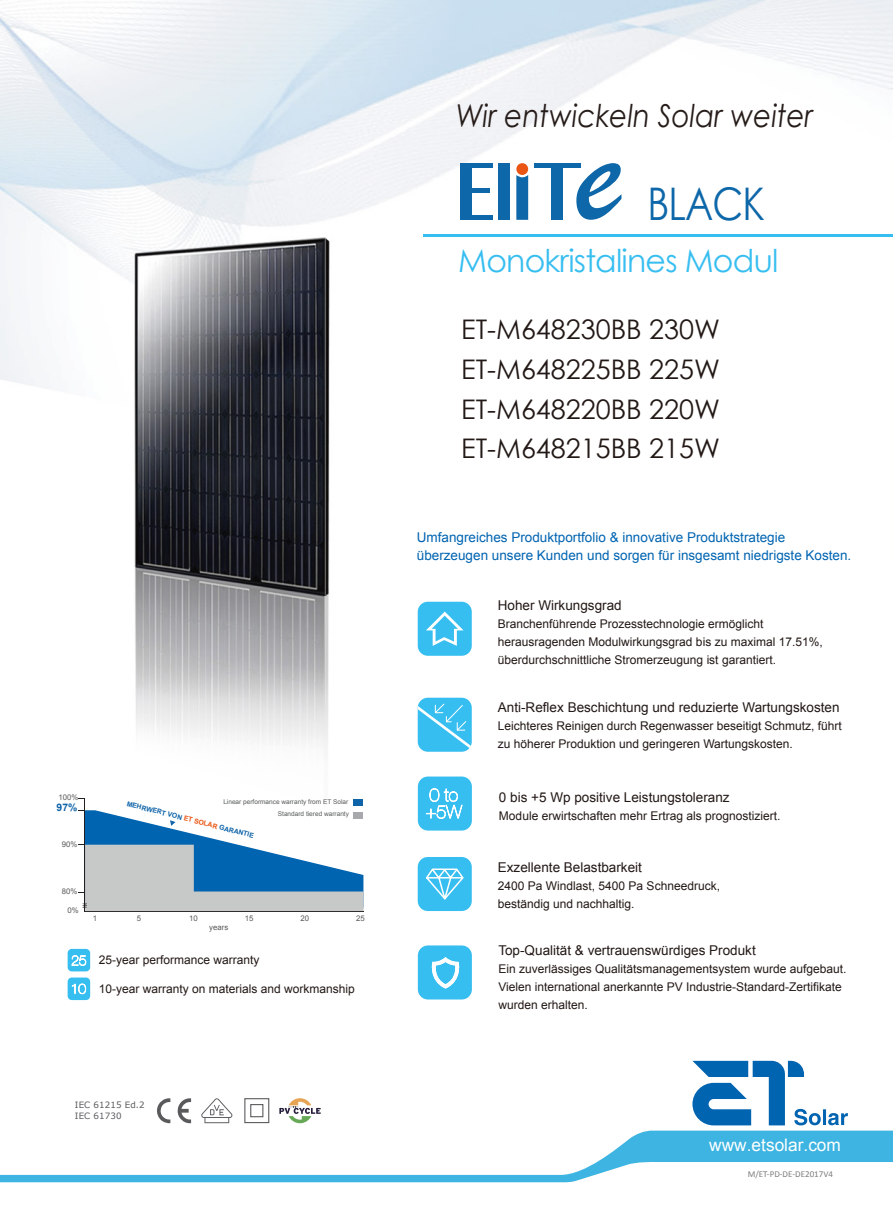
<style>
.page{position:relative;width:893px;height:1212px;background:#fff}
.page>*{position:absolute;margin:0;border:0;box-sizing:border-box;transform-origin:0 0}
.t1{font:45px "Century Gothic";letter-spacing:-.025em;color:#0d67a9;scale:.85 1}
.t2{font:italic 31.5px "Century Gothic";color:#261c19;scale:.88 1}
.t3{font:31.5px "Century Gothic";letter-spacing:-.025em;color:#37bef0}
.t4{font:27px/39.8px "Century Gothic";color:#221815;text-align:justify}
.t5{font:17.25px "Arial";color:#fff}
.t6{font:13.5px "Arial";color:#221815}
.t7{font:13.5px/18px "Arial";color:#0064b1}
.t8{font:12px/18px "Arial";color:#221815}
.t9{font:700 10.35px "Arial";color:#0f64a9}
.t10{font:9px "Calibri";color:#7d7d7d}
.t11{font:8.7px/10.5px "Verdana";letter-spacing:.01em;color:#585a5c}
.t12{font:7.8px "Arial";color:#585a5b}
.t13{font:700 6.75px "Arial";color:#0f64a9}
.t14{font:6.45px/12px "Arial";color:#585a5b;text-align:right}
.s1{color:#ea5514}
.s2{font-family:"Context Reprise Light S Si";font-weight:200;font-size:13.65px;color:#fff}
</style>
<div class="page">
<img style="left:0;top:0;width:893px;height:1183px">
<svg style="left:201px;top:1098px;width:31px;height:25px"></svg>
<svg style="left:157px;top:1098px;width:34px;height:25px"></svg>
<svg style="left:279px;top:1098px;width:42px;height:25px"></svg>
<svg style="left:244px;top:1098px;width:25px;height:25px"></svg>
<div style="left:68px;top:977px;width:22px;height:23px;background:#37bef0;border-radius:4px"></div>
<svg style="left:72px;top:983px;width:14px;height:11px"></svg>
<div style="left:68px;top:949px;width:22px;height:22px;background:#37bef0;border-radius:4px"></div>
<svg style="left:72px;top:955px;width:14px;height:11px"></svg>
<hr style="left:85px;top:911px;width:278px;height:1px;background:#221e1f">
<hr style="left:84px;top:798px;width:1px;height:113px;background:#221e1f">
<div style="left:353px;top:800px;width:10px;height:6px;background:#0f64a9"></div>
<svg style="left:78px;top:810px;width:286px;height:101px"></svg>
<svg style="left:0;top:1130px;width:893px;height:52px"></svg>
<hr style="left:534px;top:163px;width:46px;height:4px;background:#0d67a9">
<hr style="left:460px;top:163px;width:32px;height:4px;background:#0d67a9">
<div style="left:516px;top:163px;width:12px;height:12px;background:#ea5514;border-radius:50%"></div>
<div style="left:498px;top:163px;width:12px;height:57px;background:#0d67a9"></div>
<div style="left:551px;top:164px;width:12px;height:56px;background:#0d67a9"></div>
<hr style="left:460px;top:216px;width:32px;height:4px;background:#0d67a9">
<div style="left:460px;top:163px;width:12px;height:57px;background:#0d67a9"></div>
<hr style="left:460px;top:188px;width:30px;height:4px;background:#0d67a9">
<svg style="left:576px;top:163px;width:45px;height:57px"></svg>
<svg style="left:516px;top:175px;width:12px;height:45px"></svg>
<hr style="left:423px;top:234px;width:470px;height:3px;background:#37bef0">
<div style="left:418px;top:945px;width:54px;height:54px;background:#37bef0;border-radius:10px"></div>
<svg style="left:431px;top:957px;width:29px;height:31px"></svg>
<div style="left:418px;top:776px;width:54px;height:54px;background:#37bef0;border-radius:10px"></div>
<svg style="left:426px;top:788px;width:37px;height:31px"></svg>
<div style="left:418px;top:602px;width:54px;height:54px;background:#37bef0;border-radius:10px"></div>
<svg style="left:426px;top:611px;width:38px;height:35px"></svg>
<div style="left:418px;top:698px;width:54px;height:54px;background:#37bef0;border-radius:10px"></div>
<svg style="left:418px;top:703px;width:53px;height:45px"></svg>
<div style="left:418px;top:857px;width:54px;height:54px;background:#37bef0;border-radius:10px"></div>
<svg style="left:426px;top:868px;width:38px;height:32px"></svg>
<svg style="left:692px;top:1061px;width:156px;height:64px"></svg>
<p class="t12" style="left:59px;top:792px;width:21px">100%</p>
<p class="t9" style="left:57px;top:801px;width:22px">97%</p>
<p class="t12" style="left:62px;top:839px;width:17px">90%</p>
<p class="t14" style="left:223px;top:796px;width:127px">Linear performance warranty from ET Solar<br>Standard tiered warranty</p>
<p class="t13" style="left:128px;top:799px;width:132px;rotate:14deg">MEHRWERT VON <span class="s1">ET SOLAR</span> GARANTIE</p>
<p class="t12" style="left:62px;top:886px;width:17px">80%</p>
<p class="t12" style="left:68px;top:905px;width:13px">0%</p>
<p class="t12" style="left:93px;top:913px;width:6px">1</p>
<p class="t12" style="left:137px;top:913px;width:6px">5</p>
<p class="t12" style="left:189px;top:913px;width:10px">10</p>
<p class="t12" style="left:245px;top:913px;width:10px">15</p>
<p class="t12" style="left:300px;top:913px;width:10px">20</p>
<p class="t12" style="left:356px;top:913px;width:10px">25</p>
<p class="t12" style="left:209px;top:922px;width:21px">years</p>
<p class="t8" style="left:71px;top:951px;width:190px"><span class="s2">25</span> 25-year performance warranty</p>
<p class="t8" style="left:71px;top:980px;width:285px"><span class="s2">10</span> 10-year warranty on materials and workmanship</p>
<p class="t11" style="left:75px;top:1100px;width:71px">IEC 61215 Ed.2<br>IEC 61730</p>
<h2 class="t2" style="left:456px;top:94px;width:407px">Wir entwickeln Solar weiter</h2>
<h1 class="t1" style="left:647px;top:172px;width:140px">BLACK</h1>
<h2 class="t3" style="left:458px;top:239px;width:322px">Monokristalines Modul</h2>
<h3 class="t4" style="left:461px;top:309px;width:260px">ET-M648230BB 230W ET-M648225BB 225W ET-M648220BB 220W ET-M648215BB 215W</h3>
<p class="t7" style="left:417px;top:528px;width:436px">Umfangreiches Produktportfolio &amp; innovative Produktstrategie überzeugen unsere Kunden und sorgen für insgesamt niedrigste Kosten.</p>
<p class="t6" style="left:498px;top:596px;width:125px">Hoher Wirkungsgrad</p>
<p class="t8" style="left:498px;top:615px;width:326px">Branchenführende Prozesstechnologie ermöglicht herausragenden Modulwirkungsgrad bis zu maximal 17.51%, überdurchschnittliche Stromerzeugung ist garantiert.</p>
<p class="t6" style="left:498px;top:699px;width:343px">Anti-Reflex Beschichtung und reduzierte Wartungskosten</p>
<p class="t8" style="left:498px;top:717px;width:345px">Leichteres Reinigen durch Regenwasser beseitigt Schmutz, führt zu höherer Produktion und geringeren Wartungskosten.</p>
<p class="t6" style="left:499px;top:788px;width:232px">0 bis +5 Wp positive Leistungstoleranz</p>
<p class="t8" style="left:499px;top:806px;width:283px">Module erwirtschaften mehr Ertrag als prognostiziert.</p>
<p class="t6" style="left:498px;top:858px;width:146px">Exzellente Belastbarkeit</p>
<p class="t8" style="left:498px;top:877px;width:224px">2400 Pa Windlast, 5400 Pa Schneedruck, beständig und nachhaltig.</p>
<p class="t6" style="left:498px;top:941px;width:259px">Top-Qualität &amp; vertrauenswürdiges Produkt</p>
<p class="t8" style="left:498px;top:959px;width:350px">Ein zuverlässiges Qualitätsmanagementsystem wurde aufgebaut.<br>Vielen international anerkannte PV Industrie-Standard-Zertifikate wurden erhalten.</p>
<h3 class="t5" style="left:709px;top:1134px;width:133px">www.etsolar.com</h3>
<p class="t10" style="left:748px;top:1168px;width:87px">M/ET-PD-DE-DE2017V4</p>
</div>
